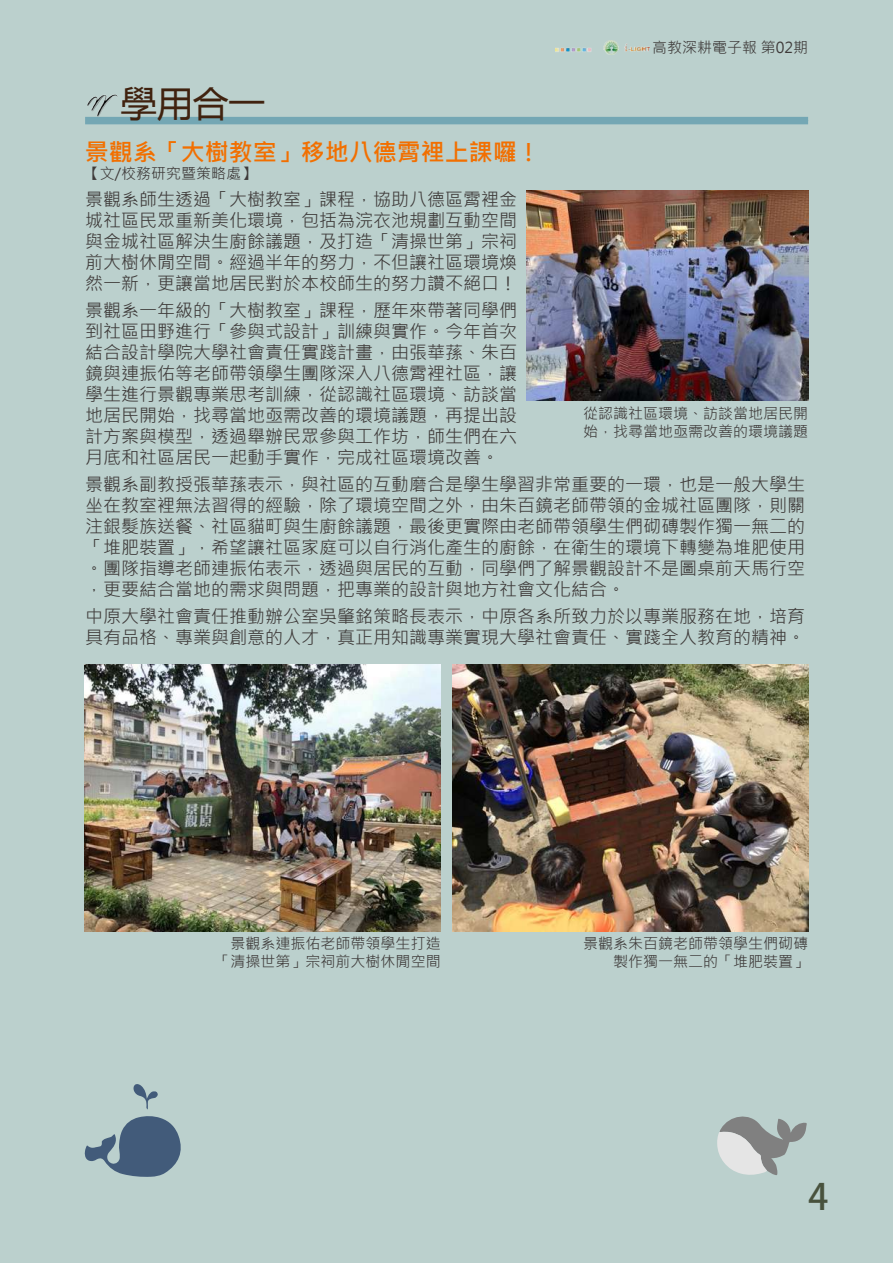
<style>
.page{position:relative;width:893px;height:1263px;background:#bbd0cd}
.page>*{position:absolute;margin:0;border:0;box-sizing:border-box;transform-origin:0 0}
.t1{font:36px "Microsoft Ya Hei";color:#40220f}
.t2{font:700 36px "Adobe Fan Heiti Std";color:rgb(23 28 0/.7)}
.t3{font:700 24px "Microsoft Jheng Hei";color:#f26f00}
.t4{font:18px/21px "Microsoft Jheng Hei";color:#3e3a39;text-align:justify}
.t5{font:15px/18px "Microsoft Jheng Hei";color:#3e3a39;text-align:right}
</style>
<div class="page">
<div style="left:85px;top:117px;width:723px;height:7px;background:#74a7b4"></div>
<img style="left:86px;top:94px;width:34px;height:23px">
<img style="left:527px;top:190px;width:281px;height:211px">
<img style="left:452px;top:665px;width:356px;height:266px">
<img style="left:85px;top:665px;width:356px;height:266px">
<img style="left:555px;top:40px;width:95px;height:15px">
<svg style="left:84px;top:1116px;width:97px;height:61px"></svg>
<svg style="left:133px;top:1084px;width:25px;height:25px"></svg>
<svg style="left:717px;top:1116px;width:90px;height:59px"></svg>
<h1 class="t1" style="left:85px;top:79px;width:181px">　學用合一</h1>
<h2 class="t3" style="left:85px;top:137px;width:458px">景觀系「大樹教室」移地八德霄裡上課囉！</h2>
<p class="t5" style="left:85px;top:164px;width:173px">【文/校務研究暨策略處】</p>
<p class="t4" style="left:85px;top:189px;width:433px">景觀系師生透過「大樹教室」課程，協助八德區霄裡金城社區民眾重新美化環境，包括為浣衣池規劃互動空間與金城社區解決生廚餘議題，及打造「清操世第」宗祠前大樹休閒空間。經過半年的努力，不但讓社區環境煥然一新，更讓當地居民對於本校師生的努力讚不絕口！</p>
<p class="t4" style="left:85px;top:300px;width:433px">景觀系一年級的「大樹教室」課程，歷年來帶著同學們到社區田野進行「參與式設計」訓練與實作。今年首次結合設計學院大學社會責任實踐計畫，由張華蓀、朱百鏡與連振佑等老師帶領學生團隊深入八德霄裡社區，讓學生進行景觀專業思考訓練，從認識社區環境、訪談當地居民開始，找尋當地亟需改善的環境議題，再提出設計方案與模型，透過舉辦民眾參與工作坊，師生們在六月底和社區居民一起動手實作，完成社區環境改善。</p>
<p class="t5" style="left:652px;top:38px;width:158px">高教深耕電子報 第02期</p>
<p class="t5" style="left:583px;top:404px;width:226px;text-align:left">從認識社區環境、訪談當地居民開始，找尋當地亟需改善的環境議題</p>
<p class="t4" style="left:85px;top:473px;width:722px">景觀系副教授張華蓀表示，與社區的互動磨合是學生學習非常重要的一環，也是一般大學生坐在教室裡無法習得的經驗，除了環境空間之外，由朱百鏡老師帶領的金城社區團隊，則關注銀髮族送餐、社區貓町與生廚餘議題，最後更實際由老師帶領學生們砌磚製作獨一無二的「堆肥裝置」，希望讓社區家庭可以自行消化產生的廚餘，在衛生的環境下轉變為堆肥使用。團隊指導老師連振佑表示，透過與居民的互動，同學們了解景觀設計不是圖桌前天馬行空，更要結合當地的需求與問題，把專業的設計與地方社會文化結合。</p>
<p class="t4" style="left:85px;top:605px;width:722px">中原大學社會責任推動辦公室吳肇銘策略長表示，中原各系所致力於以專業服務在地，培育具有品格、專業與創意的人才，真正用知識專業實現大學社會責任、實踐全人教育的精神。</p>
<p class="t5" style="left:216px;top:934px;width:227px">景觀系連振佑老師帶領學生打造「清操世第」宗祠前大樹休閒空間</p>
<p class="t5" style="left:583px;top:934px;width:226px">景觀系朱百鏡老師帶領學生們砌磚製作獨一無二的「堆肥裝置」</p>
<h1 class="t2" style="left:808px;top:1175px;width:22px">4</h1>
</div>
